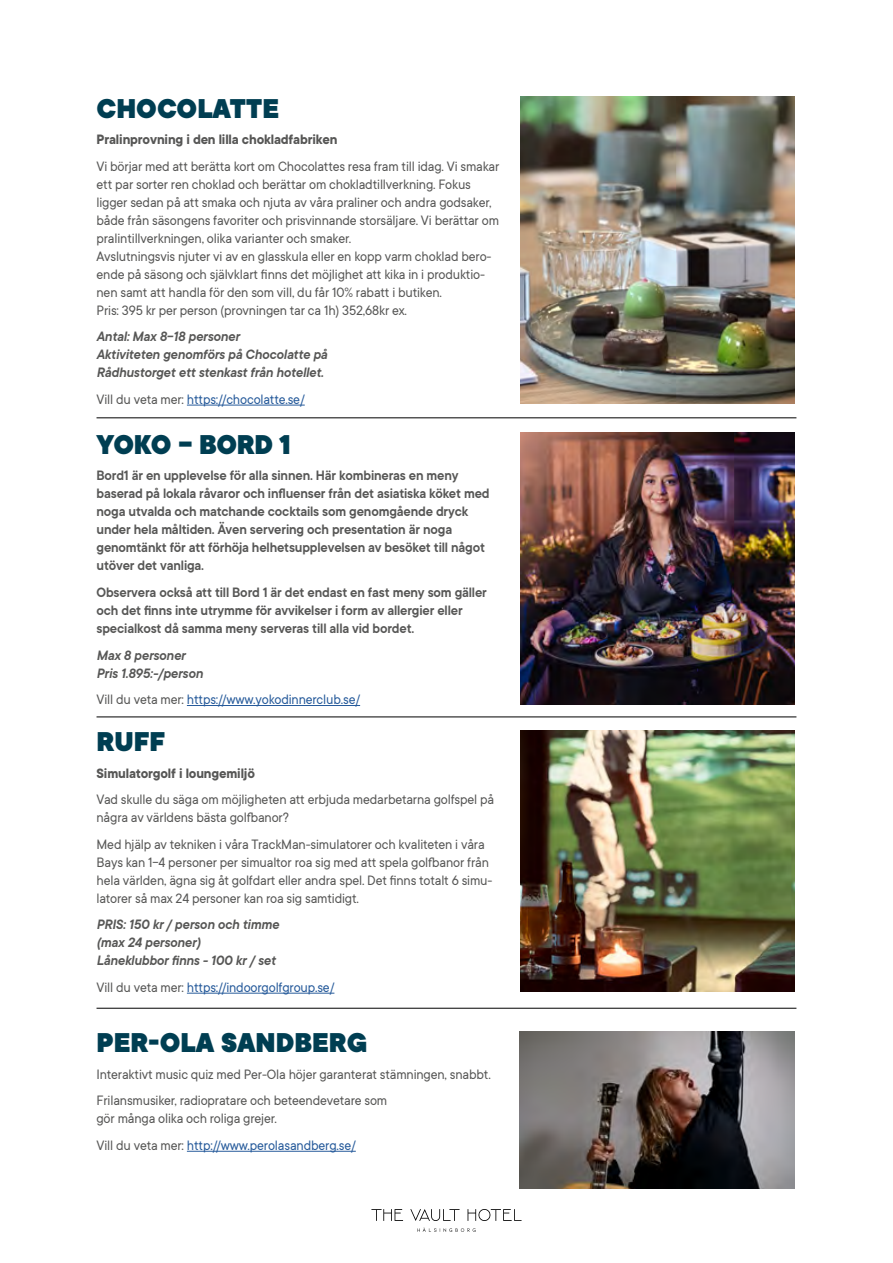
<style>
.page{position:relative;width:893px;height:1263px;background:#fff}
.page>*{position:absolute;margin:0;border:0;box-sizing:border-box;transform-origin:0 0}
.t1{font:900 30px "TT Commons";color:#003e52;scale:.96 1}
.t2{font:15px/18px "TT Commons";letter-spacing:-.01em;color:#575756;scale:.96 1}
.t3{font:600 15px/18px "TT Commons";letter-spacing:-.01em;color:#575756;scale:.96 1}
.t4{font:italic 600 15px/18px "TT Commons";letter-spacing:-.01em;color:#575756;scale:.96 1}
.t5{font:15px "TT Commons";letter-spacing:-.01em;color:#275b9b;scale:.96 1}
.t6{font:700 15px "TT Commons";letter-spacing:-.01em;color:#575756;scale:.96 1}
.s1{color:#575756}
.s2{color:#275b9b}
</style>
<div class="page">
<hr style="left:187px;top:405px;width:118px;height:1px;background:#275b9b">
<hr style="left:97px;top:716px;width:699px;height:1px;background:#000">
<hr style="left:97px;top:1008px;width:699px;height:1px;background:#000">
<hr style="left:97px;top:417px;width:699px;height:1px;background:#000">
<hr style="left:187px;top:705px;width:173px;height:1px;background:#275b9b">
<hr style="left:187px;top:993px;width:147px;height:1px;background:#275b9b">
<hr style="left:187px;top:1151px;width:169px;height:1px;background:#275b9b">
<svg style="left:417px;top:1228px;width:59px;height:4px"></svg>
<svg style="left:410px;top:1209px;width:112px;height:12px"></svg>
<svg style="left:371px;top:1209px;width:32px;height:12px"></svg>
<img style="left:521px;top:97px;width:274px;height:307px">
<img style="left:521px;top:433px;width:274px;height:271px">
<img style="left:521px;top:730px;width:274px;height:262px">
<img style="left:519px;top:1031px;width:276px;height:157px">
<h1 class="t1" style="left:97px;top:91px;width:192px">CHOCOLATTE</h1>
<p class="t6" style="left:97px;top:131px;width:252px">Pralinprovning i den lilla chokladfabriken</p>
<p class="t2" style="left:97px;top:157px;width:421px">Vi börjar med att berätta kort om Chocolattes resa fram till idag. Vi smakar ett par sorter ren choklad och berättar om chokladtillverkning. Fokus ligger sedan på att smaka och njuta av våra praliner och andra godsaker, både från säsongens favoriter och prisvinnande storsäljare. Vi berättar om pralintillverkningen, olika varianter och smaker.<br>Avslutningsvis njuter vi av en glasskula eller en kopp varm choklad bero&shy;ende på säsong och självklart finns det möjlighet att kika in i produktio&shy;nen samt att handla för den som vill, du får 10% rabatt i butiken.<br>Pris: 395 kr per person (provningen tar ca 1h) 352,68kr ex.</p>
<p class="t4" style="left:97px;top:328px;width:242px">Antal: Max 8-18 personer<br>Aktiviteten genomförs på Chocolatte på<br>Rådhustorget ett stenkast från hotellet.</p>
<p class="t5" style="left:97px;top:391px;width:218px"><span class="s1">Vill du veta mer:</span> https://chocolatte.se/</p>
<h1 class="t1" style="left:97px;top:427px;width:204px">YOKO – BORD 1</h1>
<p class="t3" style="left:97px;top:467px;width:411px">Bord1 är en upplevelse för alla sinnen. Här kombineras en meny baserad på lokala råvaror och influenser från det asiatiska köket med noga utvalda och matchande cocktails som genomgående dryck under hela måltiden. Även servering och presentation är noga genomtänkt för att förhöja helhetsupplevelsen av besöket till något utöver det vanliga.</p>
<p class="t3" style="left:97px;top:583px;width:408px">Observera också att till Bord 1 är det endast en fast meny som gäller och det finns inte utrymme för avvikelser i form av allergier eller specialkost då samma meny serveras till alla vid bordet.</p>
<p class="t4" style="left:97px;top:646px;width:112px">Max 8 personer<br>Pris 1.895:-/person</p>
<p class="t5" style="left:97px;top:691px;width:276px"><span class="s1">Vill du veta mer:</span> https://www.yokodinnerclub.se/</p>
<h1 class="t1" style="left:97px;top:724px;width:73px">RUFF</h1>
<p class="t6" style="left:97px;top:765px;width:167px">Simulatorgolf i loungemiljö</p>
<p class="t2" style="left:97px;top:791px;width:416px">Vad skulle du säga om möjligheten att erbjuda medarbetarna golfspel på några av världens bästa golfbanor?</p>
<p class="t2" style="left:97px;top:835px;width:414px">Med hjälp av tekniken i våra TrackMan-simulatorer och kvaliteten i våra Bays kan 1-4 personer per simualtor roa sig med att spela golfbanor från hela världen, ägna sig åt golfdart eller andra spel. Det finns totalt 6 simu&shy;latorer så max 24 personer kan roa sig samtidigt.</p>
<p class="t4" style="left:97px;top:916px;width:192px">PRIS: 150 kr / person och timme (max 24 personer)<br>Låneklubbor finns - 100 kr / set</p>
<p class="t5" style="left:97px;top:979px;width:249px"><span class="s1">Vill du veta mer:</span> https://indoorgolfgroup.se/</p>
<h1 class="t1" style="left:97px;top:1026px;width:284px">PER-OLA SANDBERG</h1>
<p class="t2" style="left:97px;top:1061px;width:412px;line-height:26.5px">Interaktivt music quiz med Per-Ola höjer garanterat stämningen, snabbt.<br>Frilansmusiker, radiopratare och beteendevetare som</p>
<p class="t2" style="left:97px;top:1105px;width:272px;line-height:26.5px">gör många olika och roliga grejer.<br>Vill du veta mer: <span class="s2">http://www.perolasandberg.se/</span></p>
</div>
